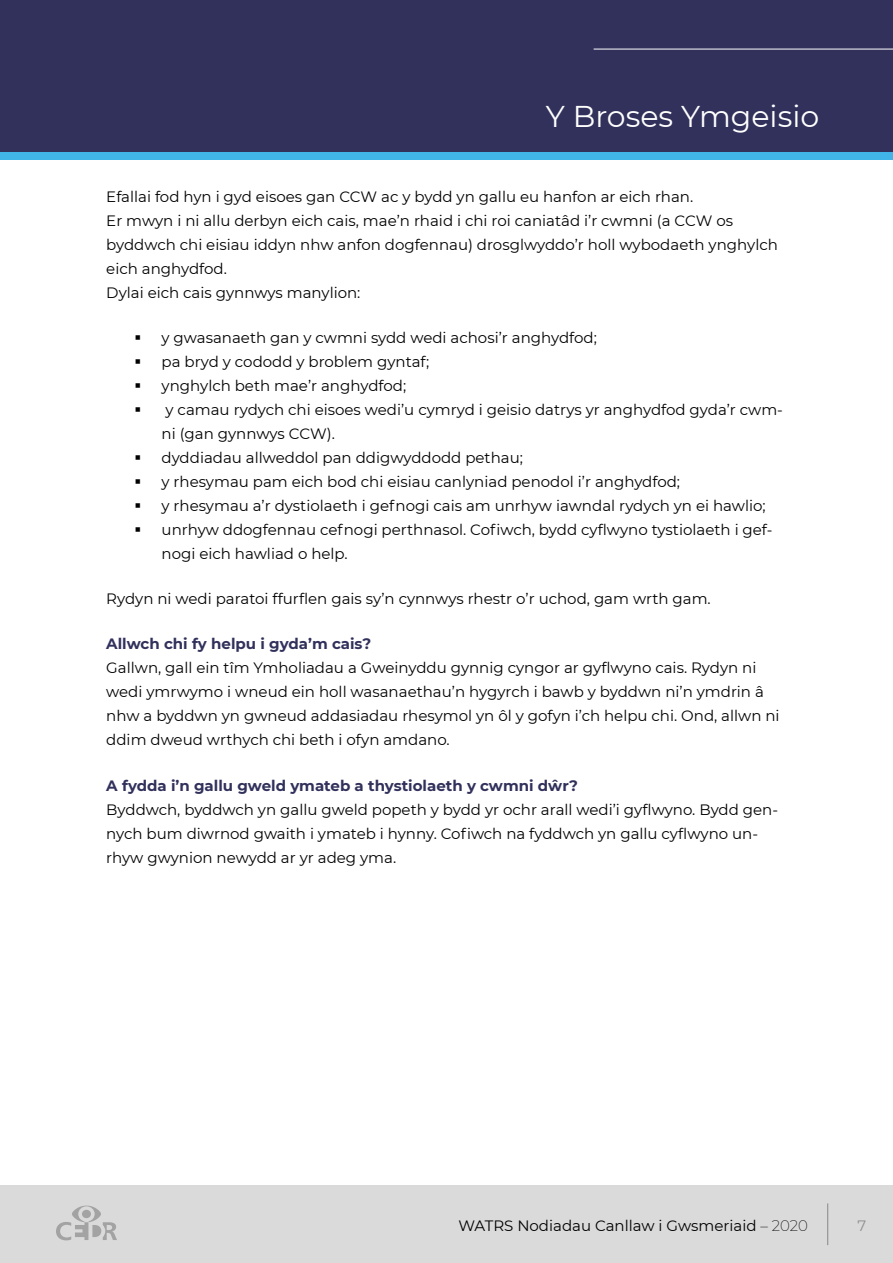
<style>
.page{position:relative;width:893px;height:1263px;background:#fff}
.page>*{position:absolute;margin:0;border:0;box-sizing:border-box;transform-origin:0 0}
.t1{font:30px "Montserrat";color:#fff}
.t2{font:15px/24px "Montserrat";color:#000}
.t3{font:700 15px "Montserrat";color:#31315c}
.t4{font:15px "Montserrat";color:#909090}
.s1{font-weight:200}
</style>
<div class="page">
<div style="left:0;top:120px;width:893px;height:39px;background:#41b4e8"></div>
<div style="left:0;top:0;width:893px;height:152px;background:#31315c"></div>
<hr style="left:594px;top:49px;width:299px;height:1px;background:#fff">
<div style="left:0;top:1185px;width:893px;height:78px;background:#dadada"></div>
<hr style="left:827px;top:1203px;width:1px;height:42px;background:#878787">
<svg style="left:56px;top:1205px;width:61px;height:35px"></svg>
<h1 class="t1" style="left:546px;top:96px;width:275px">Y Broses Ymgeisio</h1>
<p class="t2" style="left:106px;top:184px;width:673px">Efallai fod hyn i gyd eisoes gan CCW ac y bydd yn gallu eu hanfon ar eich rhan.<br>Er mwyn i ni allu derbyn eich cais, mae’n rhaid i chi roi caniatâd i’r cwmni (a CCW os byddwch chi eisiau iddyn nhw anfon dogfennau) drosglwyddo’r holl wybodaeth ynghylch eich anghydfod.<br>Dylai eich cais gynnwys manylion:</p>
<p class="t2" style="left:162px;top:325px;width:623px">y gwasanaeth gan y cwmni sydd wedi achosi’r anghydfod;<br>pa bryd y cododd y broblem gyntaf;<br>ynghylch beth mae’r anghydfod;<br>y camau rydych chi eisoes wedi’u cymryd i geisio datrys yr anghydfod gyda’r cwm&shy;ni (gan gynnwys CCW).<br>dyddiadau allweddol pan ddigwyddodd pethau;<br>y rhesymau pam eich bod chi eisiau canlyniad penodol i’r anghydfod;<br>y rhesymau a’r dystiolaeth i gefnogi cais am unrhyw iawndal rydych yn ei hawlio; unrhyw ddogfennau cefnogi perthnasol. Cofiwch, bydd cyflwyno tystiolaeth i gef&shy;nogi eich hawliad o help.</p>
<p class="t2" style="left:106px;top:586px;width:606px">Rydyn ni wedi paratoi ffurflen gais sy’n cynnwys rhestr o’r uchod, gam wrth gam.</p>
<p class="t3" style="left:106px;top:633px;width:266px">Allwch chi fy helpu i gyda’m cais?</p>
<p class="t2" style="left:106px;top:656px;width:675px">Gallwn, gall ein tîm Ymholiadau a Gweinyddu gynnig cyngor ar gyflwyno cais. Rydyn ni wedi ymrwymo i wneud ein holl wasanaethau’n hygyrch i bawb y byddwn ni’n ymdrin â nhw a byddwn yn gwneud addasiadau rhesymol yn ôl y gofyn i’ch helpu chi. Ond, allwn ni ddim dweud wrthych chi beth i ofyn amdano.</p>
<p class="t3" style="left:106px;top:774px;width:473px">A fydda i’n gallu gweld ymateb a thystiolaeth y cwmni dŵr?</p>
<p class="t2" style="left:106px;top:797px;width:673px">Byddwch, byddwch yn gallu gweld popeth y bydd yr ochr arall wedi’i gyflwyno. Bydd gen&shy;nych bum diwrnod gwaith i ymateb i hynny. Cofiwch na fyddwch yn gallu cyflwyno un&shy;rhyw gwynion newydd ar yr adeg yma.</p>
<p class="t2" style="left:458px;top:1213px;width:351px">WATRS Nodiadau Canllaw i Gwsmeriaid <span class="s1">– 2020</span></p>
<p class="t4" style="left:857px;top:1215px;width:10px">7</p>
</div>
